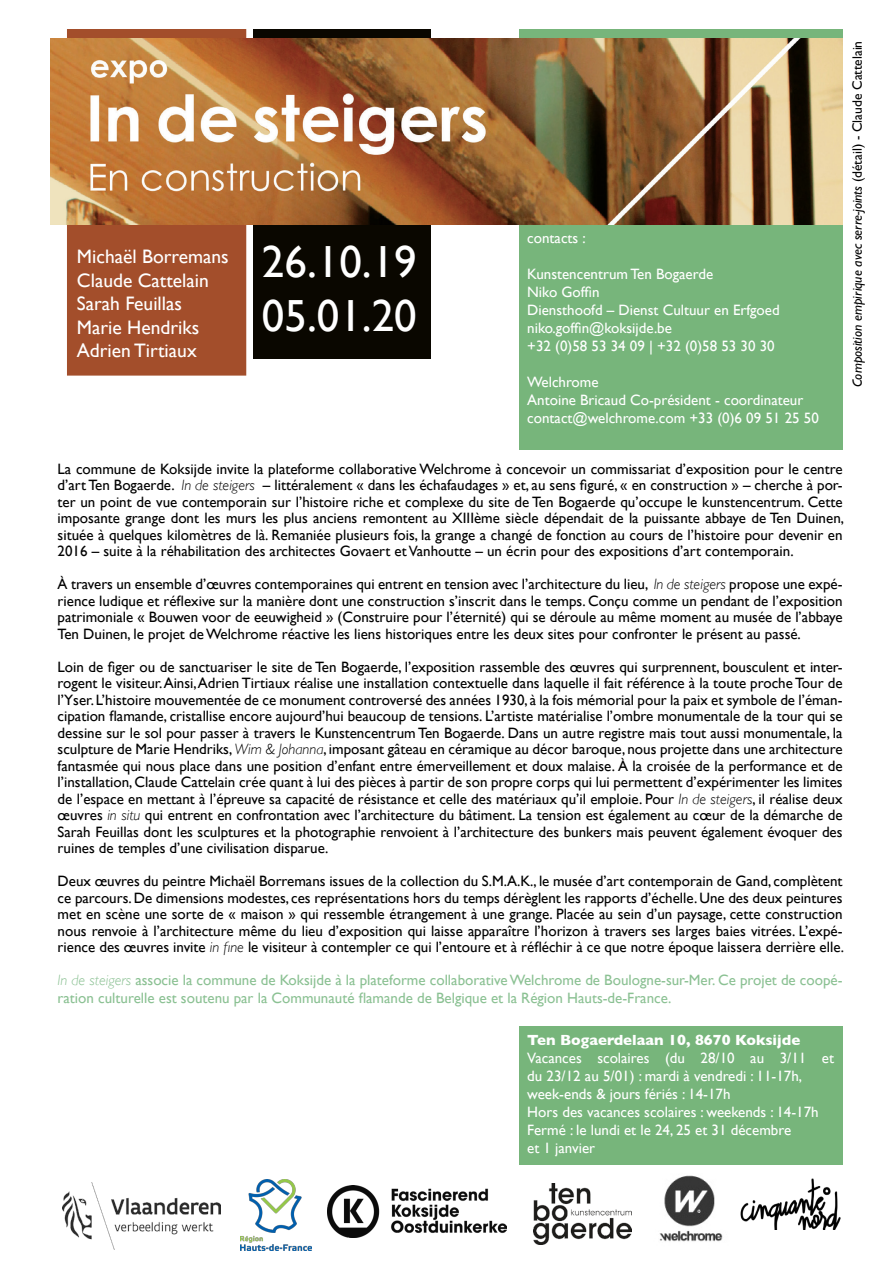
<style>
.page{position:relative;width:893px;height:1263px;background:#fff}
.page>*{position:absolute;margin:0;border:0;box-sizing:border-box;transform-origin:0 0}
.t1{font:45px/54px "Gill Sans";color:#fff}
.t2{font:19.5px/23.4px "Gill Sans";color:#fff}
.t3{font:15px/16.5px "Gill Sans";color:#000;text-align:justify}
.t4{font:15px/18px "Gill Sans";color:#fff}
.t5{font:15px/18px "Gill Sans";color:#8bc193}
.t6{font:700 15px "Gill Sans";color:#fff}
.t7{font:italic 13.5px "Gill Sans";color:#000}
.s1{font-weight:300;font-style:italic}
.s2{font-style:normal}
</style>
<div class="page">
<div style="left:253px;top:29px;width:178px;height:330px;background:#0a0700"></div>
<div style="left:68px;top:30px;width:178px;height:345px;background:#a34e2b"></div>
<div style="left:67px;top:29px;width:179px;height:347px;border:2px solid #a34e2b"></div>
<div style="left:519px;top:29px;width:324px;height:420px;background:#77b57b"></div>
<img style="left:533px;top:1184px;width:98px;height:60px">
<img style="left:50px;top:38px;width:793px;height:186px">
<img style="left:646px;top:1164px;width:132px;height:78px">
<img style="left:241px;top:1180px;width:70px;height:70px">
<img style="left:327px;top:1185px;width:180px;height:52px">
<img style="left:728px;top:1168px;width:113px;height:61px">
<img style="left:62px;top:1183px;width:159px;height:66px">
<div style="left:519px;top:1026px;width:324px;height:138px;background:#77b57b"></div>
<p class="t4" style="left:527px;top:229px;width:60px">contacts :</p>
<p class="t4" style="left:527px;top:265px;width:254px">Kunstencentrum Ten Bogaerde<br>Niko Goffin<br>Diensthoofd – Dienst Cultuur en Erfgoed niko.goffin@koksijde.be<br>+32 (0)58 53 34 09 | +32 (0)58 53 30 30</p>
<p class="t4" style="left:527px;top:373px;width:293px">Welchrome<br>Antoine Bricaud Co-président - coordinateur contact@welchrome.com +33 (0)6 09 51 25 50</p>
<p class="t3" style="left:58px;top:460px;width:788px">La commune de Koksijde invite la plateforme collaborative Welchrome à concevoir un commissariat d’exposition pour le centre d’art Ten Bogaerde. <span class="s1">In de steigers</span> – littéralement « dans les échafaudages » et, au sens figuré, « en construction » – cherche à por&shy;ter un point de vue contemporain sur l’histoire riche et complexe du site de Ten Bogaerde qu’occupe le kunstencentrum. Cette imposante grange dont les murs les plus anciens remontent au XIIIème siècle dépendait de la puissante abbaye de Ten Duinen, située à quelques kilomètres de là. Remaniée plusieurs fois, la grange a changé de fonction au cours de l’histoire pour devenir en 2016 – suite à la réhabilitation des architectes Govaert et Vanhoutte – un écrin pour des expositions d’art contemporain.</p>
<p class="t3" style="left:58px;top:576px;width:786px">À travers un ensemble d’œuvres contemporaines qui entrent en tension avec l’architecture du lieu, <span class="s1">In de steigers</span> propose une expé&shy;rience ludique et réflexive sur la manière dont une construction s’inscrit dans le temps. Conçu comme un pendant de l’exposition patrimoniale « Bouwen voor de eeuwigheid » (Construire pour l’éternité) qui se déroule au même moment au musée de l’abbaye Ten Duinen, le projet de Welchrome réactive les liens historiques entre les deux sites pour confronter le présent au passé.</p>
<p class="t3" style="left:58px;top:658px;width:786px">Loin de figer ou de sanctuariser le site de Ten Bogaerde, l’exposition rassemble des œuvres qui surprennent, bousculent et inter&shy;rogent le visiteur. Ainsi, Adrien Tirtiaux réalise une installation contextuelle dans laquelle il fait référence à la toute proche Tour de l’Yser. L’histoire mouvementée de ce monument controversé des années 1930, à la fois mémorial pour la paix et symbole de l’éman&shy;cipation flamande, cristallise encore aujourd’hui beaucoup de tensions. L’artiste matérialise l’ombre monumentale de la tour qui se dessine sur le sol pour passer à travers le Kunstencentrum Ten Bogaerde. Dans un autre registre mais tout aussi monumentale, la sculpture de Marie Hendriks, <span class="s1">Wim &amp; Johanna</span>, imposant gâteau en céramique au décor baroque, nous projette dans une architecture fantasmée qui nous place dans une position d’enfant entre émerveillement et doux malaise. À la croisée de la performance et de l’installation, Claude Cattelain crée quant à lui des pièces à partir de son propre corps qui lui permettent d’expérimenter les limites de l’espace en mettant à l’épreuve sa capacité de résistance et celle des matériaux qu’il emploie. Pour <span class="s1">In de steigers</span>, il réalise deux œuvres <span class="s1">in situ</span> qui entrent en confrontation avec l’architecture du bâtiment. La tension est également au cœur de la démarche de Sarah Feuillas dont les sculptures et la photographie renvoient à l’architecture des bunkers mais peuvent également évoquer des ruines de temples d’une civilisation disparue.</p>
<p class="t3" style="left:58px;top:873px;width:788px">Deux œuvres du peintre Michaël Borremans issues de la collection du S.M.A.K., le musée d’art contemporain de Gand, complètent ce parcours. De dimensions modestes, ces représentations hors du temps dérèglent les rapports d’échelle. Une des deux peintures met en scène une sorte de « maison » qui ressemble étrangement à une grange. Placée au sein d’un paysage, cette construction nous renvoie à l’architecture même du lieu d’exposition qui laisse apparaître l’horizon à travers ses larges baies vitrées. L’expé&shy;rience des œuvres invite <span class="s1">in fine</span> le visiteur à contempler ce qui l’entoure et à réfléchir à ce que notre époque laissera derrière elle.</p>
<p class="t5" style="left:58px;top:971px;width:786px"><span class="s1">In de steigers</span> associe la commune de Koksijde à la plateforme collaborative Welchrome de Boulogne-sur-Mer. Ce projet de coopé&shy;ration culturelle est soutenu par la Communauté flamande de Belgique et la Région Hauts-de-France.</p>
<h1 class="t1" style="left:262px;top:234px;width:156px">26.10.19<br>05.01.20</h1>
<h2 class="t2" style="left:77px;top:245px;width:153px">Michaël Borremans<br>Claude Cattelain<br>Sarah Feuillas<br>Marie Hendriks<br>Adrien Tirtiaux</h2>
<p class="t7" style="left:850px;top:387px;width:348px;rotate:-90deg">Composition empirique avec serre-joints <span class="s2">(détail) - Claude Cattelain</span></p>
<p class="t6" style="left:527px;top:1028px;width:274px">Ten Bogaerdelaan 10, 8670 Koksijde</p>
<p class="t4" style="left:527px;top:1049px;width:308px">Vacances scolaires (du 28/10 au 3/11 et du 23/12 au 5/01) : mardi à vendredi : 11-17h, week-ends &amp; jours fériés : 14-17h<br>Hors des vacances scolaires : weekends : 14-17h Fermé : le lundi et le 24, 25 et 31 décembre<br>et 1 janvier</p>
</div>
